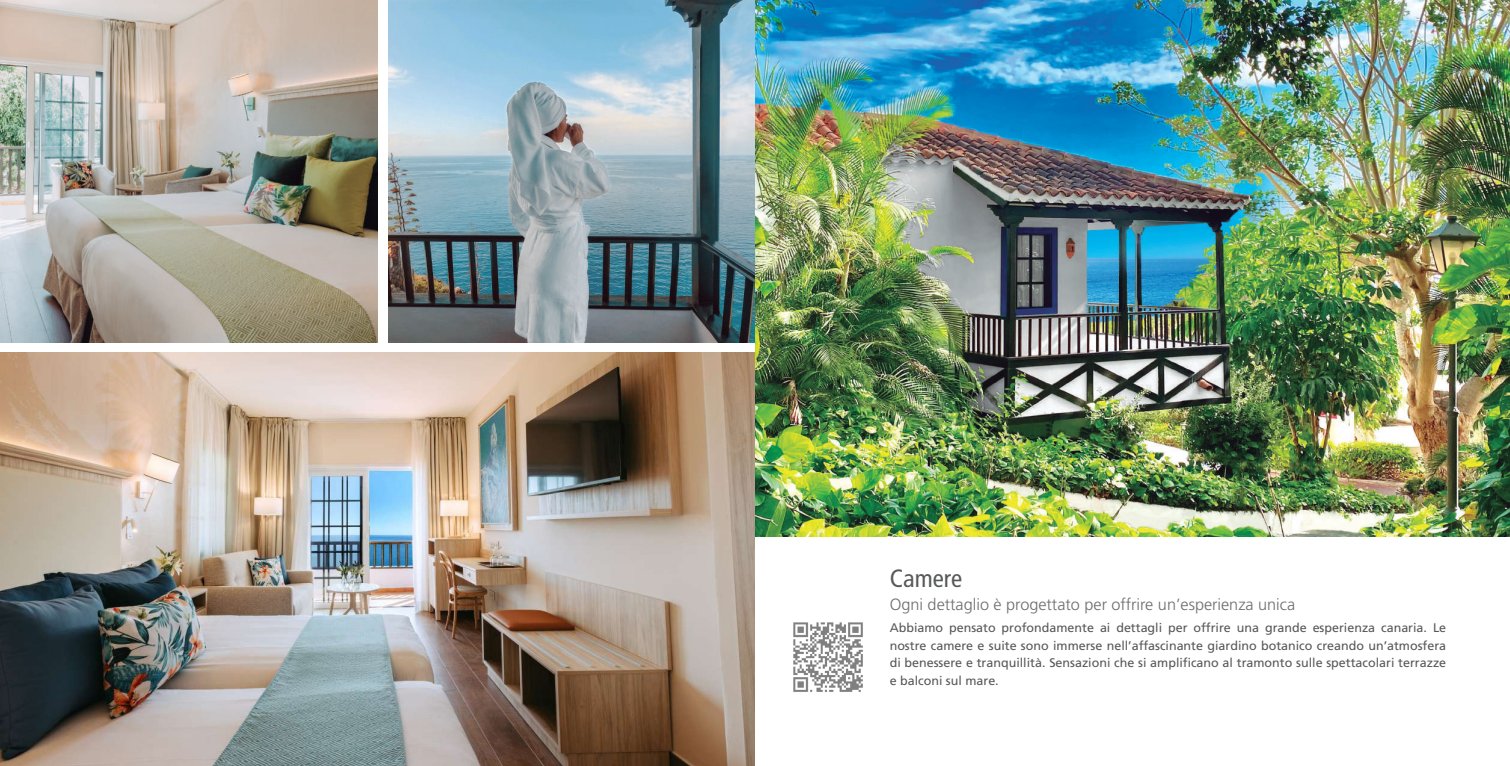
<style>
.page{position:relative;width:1510px;height:766px;background:#fff}
.page>*{position:absolute;margin:0;border:0;box-sizing:border-box;transform-origin:0 0}
.t1{font:condensed 25px "Frutiger LT Pro";color:#57585a}
.t2{font:300 16.25px "Frutiger LT Pro";color:#6c6d70}
.t3{font:12.5px/17.5px "Frutiger LT Pro";color:#57585a;text-align:justify}
</style>
<div class="page">
<img style="left:0;top:353px;width:755px;height:412px">
<img style="left:0;top:0;width:377px;height:342px">
<img style="left:388px;top:0;width:367px;height:342px">
<img style="left:755px;top:0;width:754px;height:536px">
<img style="left:793px;top:622px;width:70px;height:70px">
<h1 class="t1" style="left:889px;top:563px;width:74px">Camere</h1>
<h2 class="t2" style="left:889px;top:594px;width:407px">Ogni dettaglio è progettato per offrire un’esperienza unica</h2>
<p class="t3" style="left:889px;top:618px;width:558px">Abbiamo pensato profondamente ai dettagli per offrire una grande esperienza canaria. Le nostre camere e suite sono immerse nell’affascinante giardino botanico creando un’atmosfera di benessere e tranquillità. Sensazioni che si amplificano al tramonto sulle spettacolari terrazze e balconi sul mare.</p>
</div>
